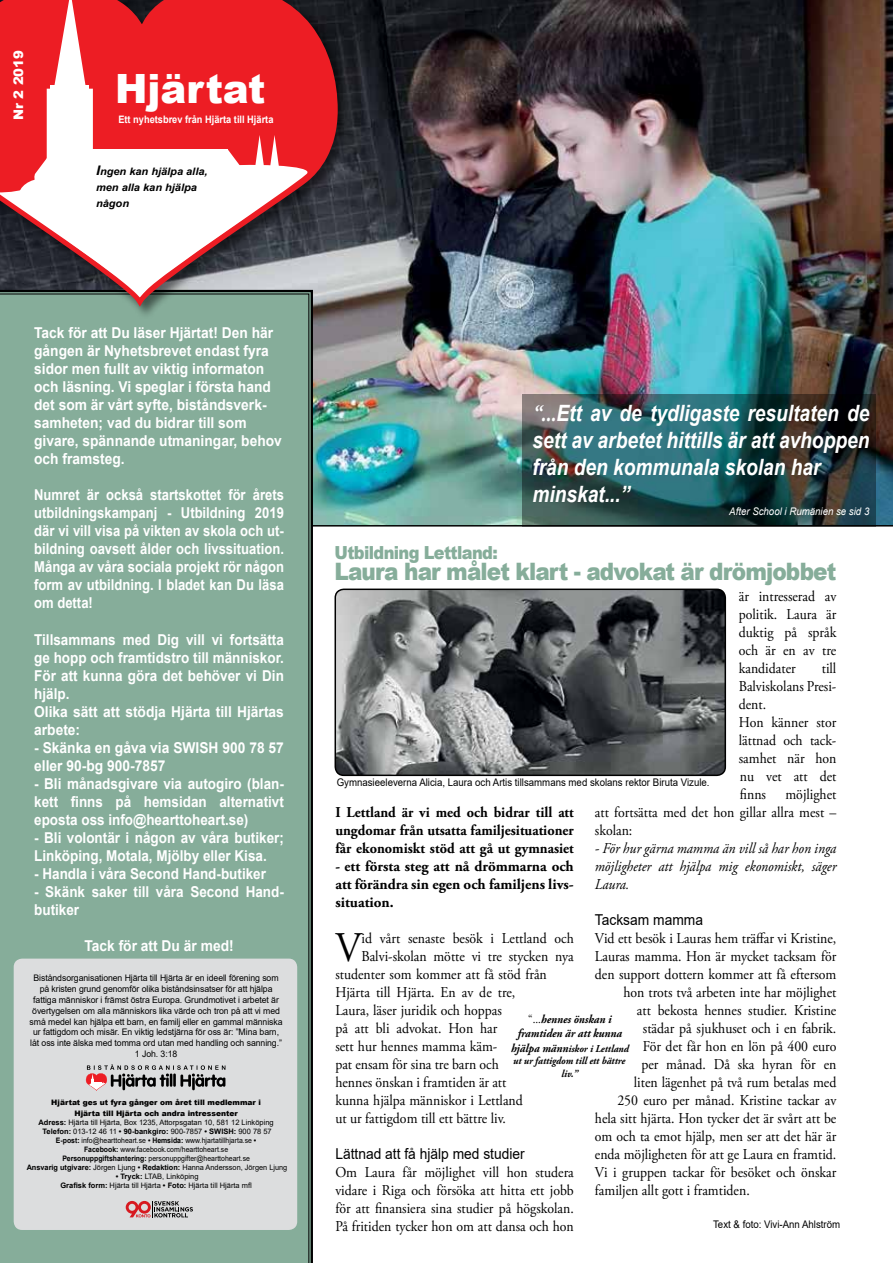
<style>
.page{position:relative;width:893px;height:1263px;background:#fff}
.page>*{position:absolute;margin:0;border:0;box-sizing:border-box;transform-origin:0 0}
.t1{font:42.15px "Adobe Garamond Pro";color:#000;scale:.92 1}
.t2{font:900 40.35px "Arial";color:#fff;scale:.96 1}
.t3{font:900 24px "Arial";letter-spacing:-.04em;color:#86ad9a;scale:.9 1}
.t4{font:italic 700 22.5px/27px "Arial";color:#fff;scale:.85 1}
.t5{font:900 18px "Arial";letter-spacing:-.04em;color:#86ad9a;scale:.9 1}
.t6{font:15px/18px "Adobe Garamond Pro";color:#000;text-align:justify;scale:.92 1}
.t7{font:700 15px/18px "Arial";color:#fff;scale:.9 1}
.t8{font:700 15px/18px "Arial";color:#fff;scale:.92 1}
.t9{font:700 15px/18px "Arial";color:#fff;text-align:justify;scale:.87 1}
.t10{font:700 15px/18px "Adobe Garamond Pro";color:#000;text-align:justify;scale:.95 1}
.t11{font:italic 15px/18px "Adobe Garamond Pro";color:#000;text-align:justify;scale:.92 1}
.t12{font:15px "Arial";color:#000;scale:.92 1}
.t13{font:900 13.2px "Arial";color:#fff}
.t14{font:italic 700 12px/14.4px "Adobe Garamond Pro";color:#000;text-align:center;scale:.92 1}
.t15{font:10.5px "Arial";color:#000;scale:.92 1}
.t16{font:italic 700 10.5px/12.6px "Adobe Garamond Pro";color:#000;text-align:center;scale:.92 1}
.t17{font:italic 10.5px "Arial";color:#fff;scale:.92 1}
.t18{font:italic 700 10.2px/16.2px "Arial";color:#000;scale:1.07 1}
.t19{font:700 10.2px "Arial";color:#fff;scale:.9 1}
.t20{font:9px/10.8px "Arial";letter-spacing:-.01em;color:#000;text-align:center}
.t21{font:7.5px/9px "Arial";color:#000;text-align:center}
.t22{font:900 7.5px/10.8px "Arial";color:#000;text-align:center}
.s1{font-size:13.2px}
.s2{font-weight:700}
.s3{font-family:"Adobe Garamond Pro"}
.s4{font-weight:400;font-style:normal}
.s5{font-size:12px}
</style>
<div class="page">
<img style="left:314px;top:0;width:579px;height:526px">
<div style="left:0;top:320px;width:309px;height:943px;background:#86ad9a"></div>
<div style="left:0;top:0;width:352px;height:320px;background:#000;opacity:.5"></div>
<svg style="left:0;top:0;width:338px;height:307px;fill:#ed1e24"></svg>
<div style="left:14px;top:958px;width:283px;height:272px;background:#dcddde;border-radius:9px"></div>
<svg style="left:86px;top:1064px;width:139px;height:26px"></svg>
<svg style="left:126px;top:1201px;width:67px;height:16px"></svg>
<img style="left:335px;top:591px;width:390px;height:184px">
<div style="left:335px;top:588px;width:391px;height:188px;border:2px solid #000;border-radius:9px"></div>
<img style="left:522px;top:394px;width:353px;height:132px">
<p class="t13" style="left:9px;top:120px;width:71px;rotate:-90deg">Nr 2 2019</p>
<h2 class="t2" style="left:115px;top:59px;width:158px">Hjärtat</h2>
<p class="t19" style="left:118px;top:113px;width:174px">Ett nyhetsbrev från Hjärta till Hjärta</p>
<p class="t18" style="left:96px;top:164px;width:106px"><span class="s1">I</span>ngen kan hjälpa alla, men alla kan hjälpa någon</p>
<p class="t8" style="left:34px;top:324px;width:271px">Tack för att Du läser Hjärtat! Den här gången är Nyhetsbrevet endast fyra sidor men fullt av viktig informaton och läsning. Vi speglar i första hand det som är vårt syfte, biståndsverk&shy;samheten; vad du bidrar till som givare, spännande utmaningar, behov och framsteg.</p>
<p class="t9" style="left:34px;top:486px;width:289px">Numret är också startskottet för årets utbildningskampanj - Utbildning 2019 där vi vill visa på vikten av skola och ut&shy;bildning oavsett ålder och livssituation.<br>Många av våra sociala projekt rör någon form av utbildning. I bladet kan Du läsa om detta!</p>
<p class="t7" style="left:34px;top:630px;width:279px">Tillsammans med Dig vill vi fortsätta ge hopp och framtidstro till människor.<br>För att kunna göra det behöver vi Din hjälp.<br>Olika sätt att stödja Hjärta till Hjärtas arbete:</p>
<p class="t8" style="left:34px;top:738px;width:273px">- Skänka en gåva via SWISH 900 78 57 eller 90-bg 900-7857</p>
<p class="t7" style="left:34px;top:774px;width:279px;text-align:justify">- Bli månadsgivare via autogiro (blan&shy;kett finns på hemsidan alternativt eposta oss info@hearttoheart.se)</p>
<p class="t7" style="left:34px;top:828px;width:279px">- Bli volontär i någon av våra butiker;<br>Linköping, Motala, Mjölby eller Kisa.</p>
<p class="t7" style="left:34px;top:864px;width:259px">- Handla i våra Second Hand-butiker</p>
<p class="t7" style="left:34px;top:882px;width:279px">- Skänk saker till våra Second Hand&shy;butiker</p>
<p class="t8" style="left:84px;top:936px;width:164px">Tack för att Du är med!</p>
<p class="t20" style="left:30px;top:973px;width:255px">Biståndsorganisationen Hjärta till Hjärta är en ideell förening som på kristen grund genomför olika biståndsinsatser för att hjälpa fattiga människor i främst östra Europa. Grundmotivet i arbetet är övertygelsen om alla människors lika värde och tron på att vi med små medel kan hjälpa ett barn, en familj eller en gammal människa ur fattigdom och misär. En viktig ledstjärna för oss är: ”Mina barn, låt oss inte älska med tomma ord utan med handling och sanning.” 1 Joh. 3:18</p>
<p class="t22" style="left:51px;top:1097px;width:211px">Hjärtat ges ut fyra gånger om året till medlemmar i<br>Hjärta till Hjärta och andra intressenter</p>
<p class="t21" style="left:27px;top:1118px;width:262px"><span class="s2">Adress:</span> Hjärta till Hjärta, Box 1235, Attorpsgatan 10, 581 12 Linköping <span class="s2">Telefon:</span> 013-12 46 11 <span class="s2">• 90-bankgiro:</span> 900-7857 <span class="s2">• SWISH:</span> 900 78 57<br><span class="s2">E-post:</span> info@hearttoheart.se <span class="s2">• Hemsida:</span> www.hjartatillhjarta.se <span class="s2">•<br>Facebook:</span> www.facebook.com/hearttoheart.se<br><span class="s2">Personuppgiftshantering:</span> personuppgifter@hearttoheart.se<br><span class="s2">Ansvarig utgivare:</span> Jörgen Ljung <span class="s2">• Redaktion:</span> Hanna Andersson, Jörgen Ljung</p>
<p class="t21" style="left:60px;top:1172px;width:193px"><span class="s2">• Tryck:</span> LTAB, Linköping<br><span class="s2">Grafisk form:</span> Hjärta till Hjärta <span class="s2">• Foto:</span> Hjärta till Hjärta mfl</p>
<h3 class="t4" style="left:532px;top:401px;width:398px"><span class="s3">“...</span>Ett av de tydligaste resultaten de sett av arbetet hittills är att avhoppen från den kommunala skolan har minskat...”</h3>
<p class="t17" style="left:729px;top:504px;width:154px">After School i Rumänien se sid 3</p>
<p class="t5" style="left:335px;top:540px;width:183px">Utbildning Lettland:</p>
<h3 class="t3" style="left:334px;top:554px;width:559px">Laura har målet klart - advokat är drömjobbet</h3>
<p class="t6" style="left:739px;top:587px;width:108px">är intresserad av politik. Laura är duktig på språk och är en av tre kandidater</p>
<p class="t6" style="left:739px;top:659px;width:108px;text-align:left;text-indent:83px">till<br>Balviskolans Presi&shy;dent.<br>Hon känner stor lättnad och tack&shy;samhet när hon nu vet att det finns</p>
<p class="t15" style="left:337px;top:775px;width:407px">Gymnasieeleverna Alicia, Laura och Artis tillsammans med skolans rektor Biruta Vizule.</p>
<p class="t6" style="left:595px;top:785px;width:264px;text-indent:191px">möjlighet att fortsätta med det hon gillar allra mest – skolan:</p>
<p class="t11" style="left:595px;top:839px;width:264px">- För hur gärna mamma än vill så har hon inga möjligheter att hjälpa mig ekonomiskt, säger Laura.</p>
<p class="t12" style="left:595px;top:909px;width:119px">Tacksam mamma</p>
<p class="t6" style="left:595px;top:929px;width:264px">Vid ett besök i Lauras hem träffar vi Kristine,</p>
<p class="t6" style="left:595px;top:947px;width:264px">Lauras mamma. Hon är mycket tacksam för</p>
<p class="t6" style="left:595px;top:965px;width:264px">den support dottern kommer att få eftersom</p>
<p class="t6" style="left:623px;top:983px;width:233px">hon trots två arbeten inte har möjlighet</p>
<p class="t6" style="left:637px;top:1001px;width:218px">att bekosta hennes studier. Kristine</p>
<p class="t6" style="left:643px;top:1019px;width:212px">städar på sjukhuset och i en fabrik.</p>
<p class="t6" style="left:643px;top:1037px;width:212px">För det får hon en lön på 400 euro</p>
<p class="t6" style="left:641px;top:1055px;width:213px">per månad. Då ska hyran för en</p>
<p class="t6" style="left:634px;top:1073px;width:222px">liten lägenhet på två rum betalas med</p>
<p class="t6" style="left:617px;top:1091px;width:240px">250 euro per månad. Kristine tackar av</p>
<p class="t6" style="left:595px;top:1109px;width:264px">hela sitt hjärta. Hon tycker det är svårt att be</p>
<p class="t6" style="left:595px;top:1127px;width:264px">om och ta emot hjälp, men ser att det här är</p>
<p class="t6" style="left:595px;top:1145px;width:264px">enda möjligheten för att ge Laura en framtid.</p>
<p class="t6" style="left:595px;top:1163px;width:264px">Vi i gruppen tackar för besöket och önskar</p>
<p class="t6" style="left:595px;top:1181px;width:170px">familjen allt gott i framtiden.</p>
<p class="t10" style="left:335px;top:803px;width:253px">I Lettland är vi med och bidrar till att ungdomar från utsatta familjesituationer får ekonomiskt stöd att gå ut gymnasiet</p>
<p class="t10" style="left:335px;top:857px;width:253px">- ett första steg att nå drömmarna och att förändra sin egen och familjens livs&shy;situation.</p>
<h1 class="t1" style="left:335px;top:922px;width:30px">V</h1>
<p class="t6" style="left:362px;top:929px;width:232px">id vårt senaste besök i Lettland och</p>
<p class="t6" style="left:362px;top:947px;width:232px">Balvi-skolan mötte vi tre stycken nya</p>
<p class="t6" style="left:335px;top:965px;width:231px">studenter som kommer att få stöd från</p>
<p class="t6" style="left:335px;top:983px;width:197px">Hjärta till Hjärta. En av de tre,</p>
<p class="t6" style="left:335px;top:1001px;width:182px">Laura, läser juridik och hoppas</p>
<p class="t6" style="left:335px;top:1019px;width:178px">på att bli advokat. Hon har</p>
<p class="t6" style="left:335px;top:1037px;width:178px">sett hur hennes mamma käm-</p>
<p class="t6" style="left:335px;top:1055px;width:179px">pat ensam för sina tre barn och</p>
<p class="t6" style="left:335px;top:1073px;width:187px">hennes önskan i framtiden är att</p>
<p class="t6" style="left:335px;top:1091px;width:205px">kunna hjälpa människor i Lettland</p>
<p class="t6" style="left:335px;top:1109px;width:187px">ut ur fattigdom till ett bättre liv.</p>
<p class="t12" style="left:335px;top:1143px;width:207px">Lättnad att få hjälp med studier</p>
<p class="t6" style="left:335px;top:1163px;width:261px">Om Laura får möjlighet vill hon studera vidare i Riga och försöka att hitta ett jobb för att finansiera sina studier på högskolan.<br>På fritiden tycker hon om att dansa och hon</p>
<p class="t14" style="left:518px;top:1012px;width:115px"><span class="s4">“...</span>hennes önskan i framtiden är att kunna</p>
<p class="t16" style="left:511px;top:1042px;width:130px"><span class="s5">hjälpa männ</span>iskor i Lettland ut ur fattigdom till ett bättre liv.”</p>
<p class="t15" style="left:713px;top:1217px;width:140px">Text &amp; foto: Vivi-Ann Ahlström</p>
</div>
